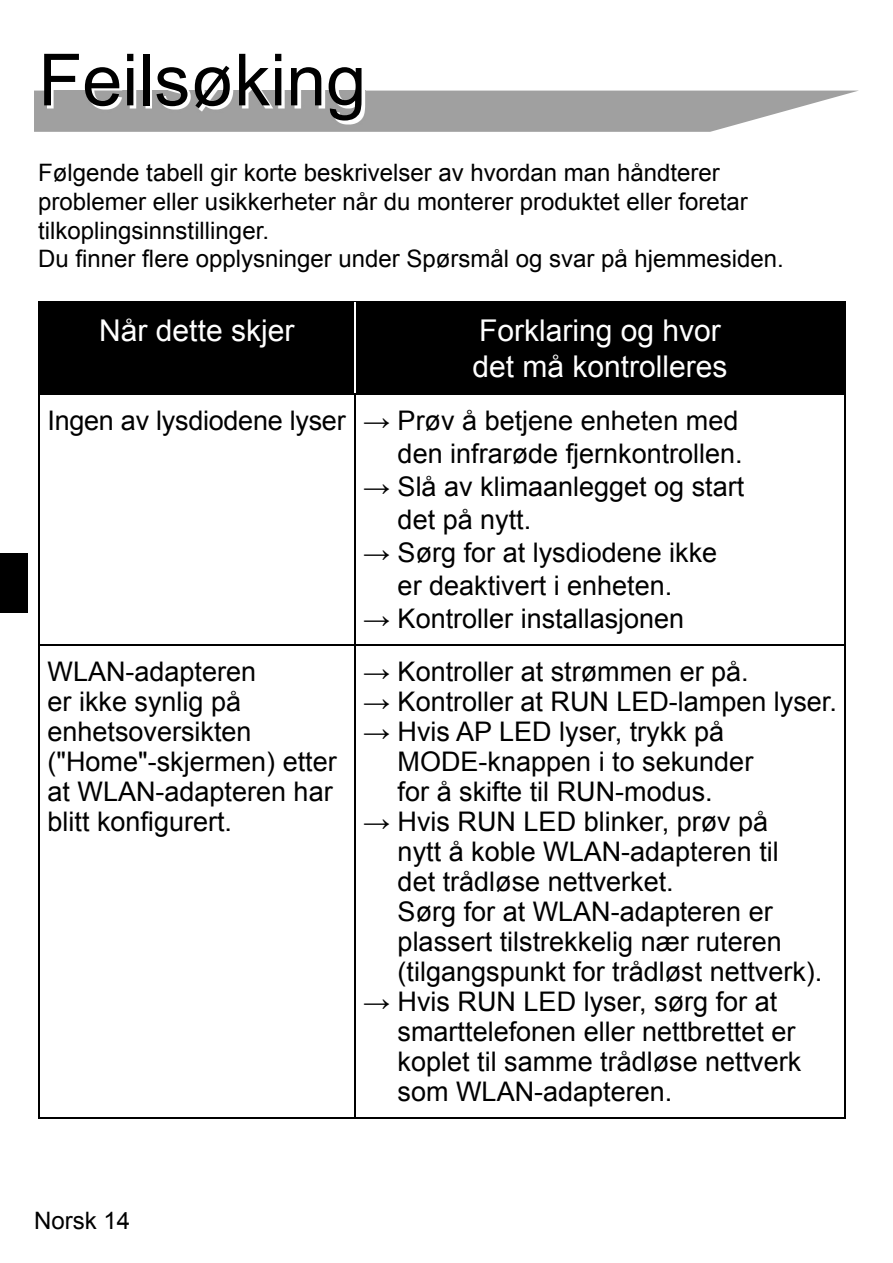
<style>
.page{position:relative;width:893px;height:1263px;background:#fff}
.page>*{position:absolute;margin:0;border:0;box-sizing:border-box;transform-origin:0 0}
.t1{font:72px "Arial";color:#000}
.t2{font:30px/36px "Arial";color:#fff}
.t3{font:27px/30px "Arial";color:#000}
.t4{font:24px/28.8px "Arial";color:#000}
</style>
<div class="page">
<div style="left:0;top:553px;width:28px;height:59px;background:#000"></div>
<svg style="left:34px;top:91px;width:823px;height:41px;background:#acacac"></svg>
<img style="left:47px;top:90px;width:318px;height:34px">
<div style="left:40px;top:303px;width:805px;height:90px;background:#000"></div>
<hr style="left:38px;top:394px;width:2px;height:250px;background:#000">
<hr style="left:354px;top:394px;width:1px;height:250px;background:#000">
<hr style="left:845px;top:394px;width:1px;height:250px;background:#000">
<hr style="left:38px;top:644px;width:317px;height:2px;background:#000">
<hr style="left:38px;top:646px;width:2px;height:471px;background:#000">
<hr style="left:355px;top:644px;width:491px;height:2px;background:#000">
<hr style="left:354px;top:646px;width:1px;height:471px;background:#000">
<hr style="left:845px;top:646px;width:1px;height:471px;background:#000">
<hr style="left:38px;top:1117px;width:808px;height:2px;background:#000">
<hr style="left:38px;top:301px;width:317px;height:2px;background:#000">
<hr style="left:38px;top:303px;width:2px;height:90px;background:#000">
<hr style="left:355px;top:301px;width:491px;height:2px;background:#000">
<hr style="left:845px;top:303px;width:1px;height:90px;background:#000">
<hr style="left:38px;top:393px;width:808px;height:1px;background:#000">
<hr style="left:354px;top:303px;width:1px;height:90px;background:#fff">
<h1 class="t1" style="left:38px;top:40px;width:330px">Feilsøking</h1>
<p class="t4" style="left:38px;top:158px;width:747px">Følgende tabell gir korte beskrivelser av hvordan man håndterer problemer eller usikkerheter når du monterer produktet eller foretar tilkoplingsinnstillinger.<br>Du finner flere opplysninger under Spørsmål og svar på hjemmesiden.</p>
<p class="t2" style="left:99px;top:312px;width:197px">Når dette skjer</p>
<p class="t2" style="left:472px;top:312px;width:257px">Forklaring og hvor det må kontrolleres</p>
<p class="t3" style="left:48px;top:404px;width:697px;line-height:33px;text-align:right">Ingen av lysdiodene lyser → Prøv å betjene enheten med den infrarøde fjernkontrollen.</p>
<p class="t3" style="left:398px;top:470px;width:348px;line-height:33px;text-indent:-35px">→ Slå av klimaanlegget og start det på nytt.</p>
<p class="t3" style="left:363px;top:536px;width:356px;line-height:33px;text-align:center">→ Sørg for at lysdiodene ikke er deaktivert i enheten.</p>
<p class="t3" style="left:363px;top:603px;width:323px">→ Kontroller installasjonen</p>
<p class="t3" style="left:48px;top:657px;width:291px">WLAN-adapteren<br>er ikke synlig på enhetsoversikten ("Home"-skjermen) etter at WLAN-adapteren har blitt konfigurert.</p>
<p class="t3" style="left:363px;top:657px;width:387px">→ Kontroller at strømmen er på.</p>
<p class="t3" style="left:363px;top:687px;width:475px">→ Kontroller at RUN LED-lampen lyser.</p>
<p class="t3" style="left:398px;top:717px;width:357px;text-indent:-35px">→ Hvis AP LED lyser, trykk på<br>MODE-knappen i to sekunder for å skifte til RUN-modus.</p>
<p class="t3" style="left:398px;top:807px;width:426px;text-indent:-35px">→ Hvis RUN LED blinker, prøv på<br>nytt å koble WLAN-adapteren til det trådløse nettverket.<br>Sørg for at WLAN-adapteren er plassert tilstrekkelig nær ruteren (tilgangspunkt for trådløst nettverk).</p>
<p class="t3" style="left:398px;top:987px;width:405px;text-indent:-35px">→ Hvis RUN LED lyser, sørg for at smarttelefonen eller nettbrettet er koplet til samme trådløse nettverk som WLAN-adapteren.</p>
<p class="t4" style="left:34px;top:1206px;width:98px">Norsk 14</p>
</div>
